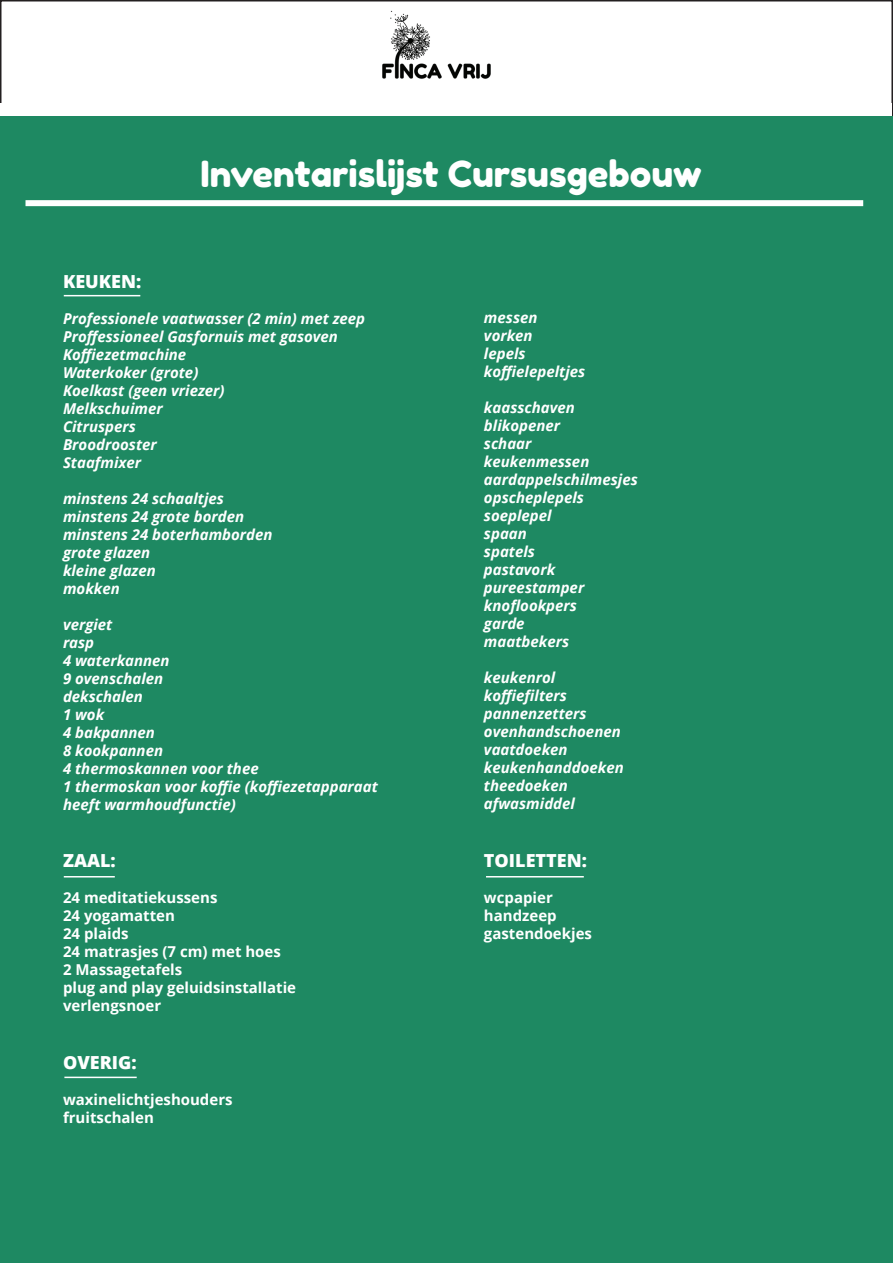
<style>
.page{position:relative;width:893px;height:1263px;background:#fff}
.page>*{position:absolute;margin:0;border:0;box-sizing:border-box;transform-origin:0 0}
.t1{font:36px "Fredoka One";color:#fff}
.t2{font:800 18px "Open Sans";color:#fff}
.t3{font:italic 700 15px/18px "Open Sans";color:#fff}
.t4{font:700 15px/18px "Open Sans";color:#fff}
</style>
<div class="page">
<div style="left:0;top:0;width:893px;height:179px;border:2px solid #231f20"></div>
<div style="left:1px;top:104px;width:891px;height:74px;background:#fff"></div>
<div style="left:0;top:117px;width:893px;height:1146px;background:#1e8962"></div>
<hr style="left:64px;top:295px;width:76px;height:1px;background:#fff">
<hr style="left:64px;top:876px;width:51px;height:1px;background:#fff">
<hr style="left:486px;top:876px;width:98px;height:1px;background:#fff">
<hr style="left:64px;top:1076px;width:73px;height:2px;background:#fff">
<img style="left:382px;top:10px;width:109px;height:69px">
<div style="left:26px;top:200px;width:837px;height:6px;background:#fff"></div>
<h1 class="t1" style="left:201px;top:152px;width:503px">Inventarislijst Cursusgebouw</h1>
<p class="t2" style="left:63px;top:267px;width:80px">KEUKEN:</p>
<p class="t3" style="left:63px;top:309px;width:304px">Professionele vaatwasser (2 min) met zeep<br>Proffessioneel Gasfornuis met gasoven<br>Koffiezetmachine<br>Waterkoker (grote)<br>Koelkast (geen vriezer)<br>Melkschuimer<br>Citruspers<br>Broodrooster<br>Staafmixer</p>
<p class="t3" style="left:63px;top:489px;width:211px">minstens 24 schaaltjes minstens 24 grote borden minstens 24 boterhamborden grote glazen<br>kleine glazen<br>mokken</p>
<p class="t3" style="left:63px;top:615px;width:316px">vergiet<br>rasp<br>4 waterkannen<br>9 ovenschalen<br>dekschalen<br>1 wok<br>4 bakpannen<br>8 kookpannen<br>4 thermoskannen voor thee<br>1 thermoskan voor koffie (koffiezetapparaat heeft warmhoudfunctie)</p>
<p class="t2" style="left:63px;top:847px;width:54px">ZAAL:</p>
<p class="t4" style="left:63px;top:888px;width:235px">24 meditatiekussens<br>24 yogamatten<br>24 plaids<br>24 matrasjes (7 cm) met hoes<br>2 Massagetafels<br>plug and play geluidsinstallatie verlengsnoer</p>
<p class="t2" style="left:63px;top:1049px;width:75px">OVERIG:</p>
<p class="t4" style="left:63px;top:1090px;width:171px">waxinelichtjeshouders fruitschalen</p>
<p class="t3" style="left:484px;top:308px;width:103px">messen vorken<br>lepels koffielepeltjes</p>
<p class="t3" style="left:484px;top:398px;width:155px">kaasschaven blikopener<br>schaar keukenmessen aardappelschilmesjes opscheplepels soeplepel<br>spaan<br>spatels<br>pastavork pureestamper knoflookpers<br>garde<br>maatbekers</p>
<p class="t3" style="left:484px;top:668px;width:141px">keukenrol koffiefilters pannenzetters ovenhandschoenen vaatdoeken keukenhanddoeken theedoeken afwasmiddel</p>
<p class="t2" style="left:484px;top:846px;width:104px">TOILETTEN:</p>
<p class="t4" style="left:484px;top:888px;width:110px">wcpapier handzeep gastendoekjes</p>
</div>
